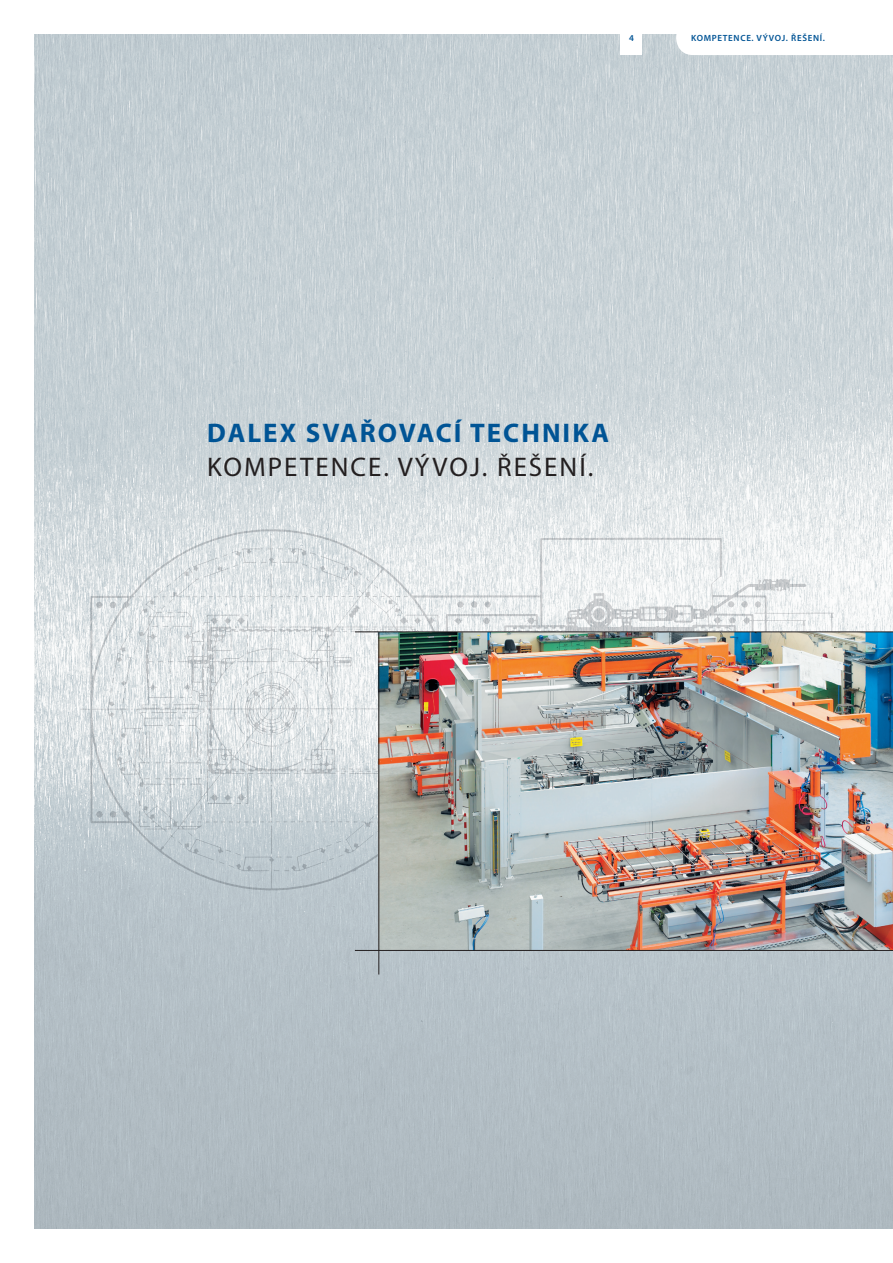
<style>
.page{position:relative;width:893px;height:1263px;background:#fff}
.page>*{position:absolute;margin:0;border:0;box-sizing:border-box;transform-origin:0 0}
.t1{font:27px "Myriad Pro";letter-spacing:.075em;color:#231f20}
.t2{font:700 27px "Myriad Pro";letter-spacing:.075em;color:#005495}
.t3{font:600 9px "Myriad Pro";letter-spacing:.075em;color:#005495}
</style>
<div class="page">
<img style="left:34px;top:34px;width:859px;height:1195px">
<img style="left:77px;top:518px;width:772px;height:385px">
<svg style="left:676px;top:34px;width:121px;height:21px"></svg>
<div style="left:621px;top:21px;width:21px;height:34px;background:#fff"></div>
<div style="left:797px;top:21px;width:96px;height:34px;background:#fff"></div>
<img style="left:379px;top:632px;width:514px;height:318px">
<hr style="left:378px;top:632px;width:1px;height:342px;background:#231f20">
<hr style="left:355px;top:631px;width:538px;height:1px;background:#231f20">
<hr style="left:355px;top:950px;width:538px;height:1px;background:#231f20">
<p class="t3" style="left:629px;top:33px;width:6px">4</p>
<p class="t3" style="left:691px;top:33px;width:135px">KOMPETENCE. VÝVOJ. ŘEŠENÍ.</p>
<h1 class="t2" style="left:207px;top:418px;width:403px">DALEX SVAŘOVACÍ TECHNIKA</h1>
<h1 class="t1" style="left:207px;top:452px;width:388px">KOMPETENCE. VÝVOJ. ŘEŠENÍ.</h1>
</div>
